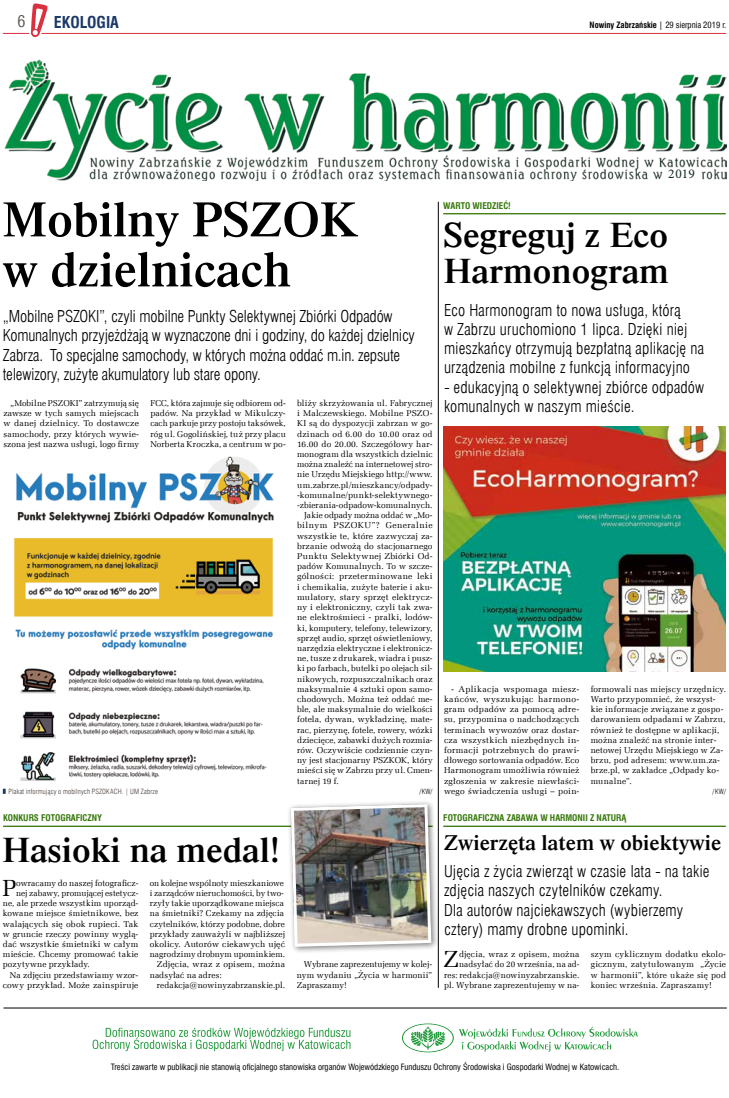
<style>
.page{position:relative;width:729px;height:1098px;background:#fff}
.page>*{position:absolute;margin:0;border:0;box-sizing:border-box;transform-origin:0 0}
.t1{font:50px/50px "Dutch 801 Se Bd EU";color:#000}
.t2{font:36px/36px "Dutch 801 Se Bd EU";color:#000}
.t3{font:23.3px "Zapf Ellipt EU";color:#000}
.t4{font:22px "Dutch 801 Se Bd EU";color:#000}
.t5{font:16px/19.2px "Swis 721 Lt Cn EU";letter-spacing:.005em;color:#000}
.t6{font:700 16px "Swis 721 Cn EU";color:#1b3969}
.t7{font:16px "Swis 721 Cn EU";color:#5c5550}
.t8{font:13.4px "Minion Pro";color:#132c24}
.t9{font:700 9px "Swis 721 Cn EU";color:#347608}
.t10{font:8.5px/10.2px "Zapf Ellipt EU";letter-spacing:.015em;color:#000;text-align:justify}
.t11{font:8.5px "Swis 721 Cn EU";color:#000}
.t12{font:700 8.5px "Swis 721 Cn EU";color:#000}
.t13{font:8.5px "Zapf Ellipt EU";letter-spacing:.045em;color:#000}
.t14{font:7px "Swis 721 Lt Cn EU";letter-spacing:.02em;color:#443a33}
.t15{font:7px "Swis 721 Lt Cn EU";color:#000}
.s1{font-weight:400}
</style>
<div class="page">
<hr style="left:3px;top:33px;width:723px;height:1px;background:#da3140">
<svg style="left:29px;top:3px;width:19px;height:34px"></svg>
<svg style="left:402px;top:1023px;width:235px;height:28px"></svg>
<svg style="left:93px;top:1027px;width:257px;height:23px"></svg>
<img style="left:4px;top:59px;width:722px;height:121px">
<hr style="left:4px;top:1007px;width:722px;height:1px;background:#000">
<hr style="left:438px;top:202px;width:1px;height:785px;background:#000">
<svg style="left:3px;top:788px;width:3px;height:5px"></svg>
<img style="left:14px;top:456px;width:260px;height:324px">
<hr style="left:443px;top:213px;width:282px;height:1px;background:#347608">
<hr style="left:443px;top:825px;width:282px;height:1px;background:#347608">
<hr style="left:3px;top:825px;width:429px;height:1px;background:#347608">
<img style="left:443px;top:426px;width:282px;height:245px">
<div style="left:287px;top:799px;width:152px;height:155px;background:#000;opacity:.5"></div>
<img style="left:291px;top:803px;width:140px;height:143px">
<div style="left:291px;top:803px;width:140px;height:143px;border:3px solid #fff;border-radius:4px"></div>
<h3 class="t7" style="left:18px;top:11px;width:9px">6</h3>
<h3 class="t6" style="left:54px;top:12px;width:67px">EKOLOGIA</h3>
<p class="t12" style="left:589px;top:20px;width:138px">NOWINY ZABRZAŃSKIE <span class="s1">| 29 sierpnia 2019 r.</span></p>
<h1 class="t1" style="left:3px;top:195px;width:356px">Mobilny PSZOK w dzielnicach</h1>
<p class="t5" style="left:3px;top:307px;width:413px">„Mobilne PSZOKI”, czyli mobilne Punkty Selektywnej Zbiórki Odpadów Komunalnych przyjeżdżają w wyznaczone dni i godziny, do każdej dzielnicy Zabrza. To specjalne samochody, w których można oddać m.in. zepsute telewizory, zużyte akumulatory lub stare opony.</p>
<p class="t10" style="left:4px;top:398px;width:137px;text-indent:7px">„Mobilne PSZOKI” zatrzymują się zawsze w tych samych miejscach w danej dzielnicy. To dostawcze samochody, przy których wywie&shy;szona jest nazwa usługi, logo firmy</p>
<p class="t10" style="left:150px;top:398px;width:137px">FCC, która zajmuje się odbiorem od&shy;padów. Na przykład w Mikulczy&shy;cach parkuje przy postoju taksówek, róg ul. Gogolińskiej, tuż przy placu Norberta Kroczka, a centrum w po-</p>
<p class="t10" style="left:297px;top:398px;width:137px">bliży skrzyżowania ul. Fabrycznej</p>
<p class="t10" style="left:297px;top:408px;width:137px">i Malczewskiego. Mobilne PSZO-</p>
<p class="t10" style="left:297px;top:418px;width:137px">KI są do dyspozycji zabrzan w go-</p>
<p class="t10" style="left:297px;top:428px;width:137px">dzinach od 6.00 do 10.00 oraz od</p>
<p class="t10" style="left:297px;top:439px;width:137px">16.00 do 20.00. Szczegółowy har-</p>
<p class="t10" style="left:297px;top:449px;width:137px">monogram dla wszystkich dzielnic</p>
<p class="t10" style="left:297px;top:459px;width:137px">można znaleźć na internetowej stro-</p>
<p class="t10" style="left:297px;top:469px;width:137px">nie Urzędu Miejskiego http://www.</p>
<p class="t10" style="left:297px;top:479px;width:137px">um.zabrze.pl/mieszkancy/odpady-</p>
<p class="t10" style="left:297px;top:490px;width:137px">-komunalne/punkt-selektywnego-</p>
<p class="t10" style="left:297px;top:500px;width:137px">-zbierania-odpadow-komunalnych.</p>
<p class="t10" style="left:304px;top:510px;width:130px">Jakie odpady można oddać w „Mo-</p>
<p class="t13" style="left:297px;top:520px;width:137px">bilnym PSZOKU”? Generalnie</p>
<p class="t10" style="left:297px;top:530px;width:137px">wszystkie te, które zazwyczaj za-</p>
<p class="t10" style="left:297px;top:541px;width:137px">brzanie odwożą do stacjonarnego</p>
<p class="t10" style="left:297px;top:551px;width:137px">Punktu Selektywnej Zbiórki Od-</p>
<p class="t10" style="left:297px;top:561px;width:137px">padów Komunalnych. To w szcze-</p>
<p class="t10" style="left:297px;top:571px;width:137px">gólności: przeterminowane leki</p>
<p class="t10" style="left:297px;top:581px;width:137px">i chemikalia, zużyte baterie i aku-</p>
<p class="t10" style="left:297px;top:592px;width:137px">mulatory, stary sprzęt elektrycz-</p>
<p class="t10" style="left:297px;top:602px;width:137px">ny i elektroniczny, czyli tak zwa-</p>
<p class="t10" style="left:297px;top:612px;width:137px">ne elektrośmieci - pralki, lodów-</p>
<p class="t10" style="left:297px;top:622px;width:137px">ki, komputery, telefony, telewizory,</p>
<p class="t10" style="left:297px;top:632px;width:137px">sprzęt audio, sprzęt oświetleniowy,</p>
<p class="t10" style="left:297px;top:643px;width:137px">narzędzia elektryczne i elektronicz-</p>
<p class="t10" style="left:297px;top:653px;width:137px">ne, tusze z drukarek, wiadra i pusz-</p>
<p class="t10" style="left:297px;top:663px;width:137px">ki po farbach, butelki po olejach sil-</p>
<p class="t10" style="left:297px;top:673px;width:137px">nikowych, rozpuszczalnikach oraz</p>
<p class="t10" style="left:297px;top:683px;width:137px">maksymalnie 4 sztuki opon samo-</p>
<p class="t10" style="left:297px;top:694px;width:137px">chodowych. Można też oddać me-</p>
<p class="t10" style="left:297px;top:704px;width:137px">ble, ale maksymalnie do wielkości</p>
<p class="t10" style="left:297px;top:714px;width:137px">fotela, dywan, wykładzinę, mate-</p>
<p class="t10" style="left:297px;top:724px;width:137px">rac, pierzynę, fotele, rowery, wózki</p>
<p class="t10" style="left:297px;top:734px;width:137px">dziecięce, zabawki dużych rozmia-</p>
<p class="t10" style="left:297px;top:745px;width:137px">rów. Oczywiście codziennie czyn-</p>
<p class="t10" style="left:297px;top:755px;width:137px">ny jest stacjonarny PSZKOK, który</p>
<p class="t10" style="left:297px;top:765px;width:137px">mieści się w Zabrzu przy ul. Cmen-</p>
<p class="t10" style="left:297px;top:775px;width:43px">tarnej 19 f.</p>
<p class="t14" style="left:9px;top:786px;width:151px">Plakat informujący o mobilnych PSZOKACH. | UM Zabrze</p>
<p class="t15" style="left:419px;top:786px;width:15px">/KW/</p>
<p class="t9" style="left:443px;top:200px;width:69px">WARTO WIEDZIEĆ!</p>
<h3 class="t8" style="left:668px;top:165px;width:28px">2019</h3>
<h2 class="t2" style="left:443px;top:217px;width:227px">Segreguj z Eco<br>Harmonogram</h2>
<h3 class="t5" style="left:444px;top:300px;width:261px">Eco Harmonogram to nowa usługa, którą<br>w Zabrzu uruchomiono 1 lipca. Dzięki niej mieszkańcy otrzymują bezpłatną aplikację na urządzenia mobilne z funkcją informacyjno</h3>
<h3 class="t5" style="left:444px;top:377px;width:262px">- edukacyjną o selektywnej zbiórce odpadów komunalnych w naszym mieście.</h3>
<p class="t10" style="left:444px;top:683px;width:137px;text-indent:7px">- Aplikacja wspomaga miesz&shy;kańców, wyszukując harmono&shy;gram odpadów za pomocą adre&shy;su, przypomina o nadchodzących terminach wywozów oraz dostar&shy;cza wszystkich niezbędnych in&shy;formacji potrzebnych do prawi&shy;dłowego sortowania odpadów. Eco Harmonogram umożliwia również zgłoszenia w zakresie niewłaści&shy;wego świadczenia usługi – poin-</p>
<p class="t10" style="left:590px;top:683px;width:137px;text-align:left">formowali nas miejscy urzędnicy.<br>Warto przypomnieć, że wszyst&shy;kie informacje związane z gospo&shy;darowaniem odpadami w Zabrzu, również te dostępne w aplikacji, można znaleźć na stronie inter&shy;netowej Urzędu Miejskiego w Za&shy;brzu, pod adresem: www.um.za&shy;brze.pl, w zakładce „Odpady ko&shy;munalne”.</p>
<p class="t15" style="left:712px;top:786px;width:15px">/KW/</p>
<p class="t9" style="left:3px;top:812px;width:101px">KONKURS FOTOGRAFICZNY</p>
<p class="t9" style="left:443px;top:812px;width:184px">FOTOGRAFICZNA ZABAWA W HARMONII Z NATURĄ</p>
<h2 class="t2" style="left:2px;top:832px;width:279px">Hasioki na medal!</h2>
<h3 class="t4" style="left:443px;top:828px;width:279px">Zwierzęta latem w obiektywie</h3>
<h3 class="t3" style="left:2px;top:873px;width:15px">P</h3>
<p class="t10" style="left:16px;top:877px;width:124px">owracamy do naszej fotograficz-</p>
<p class="t10" style="left:16px;top:887px;width:124px">nej zabawy, promującej estetycz-</p>
<p class="t10" style="left:3px;top:898px;width:137px">ne, ale przede wszystkim uporząd-</p>
<p class="t10" style="left:3px;top:908px;width:137px">kowane miejsce śmietnikowe, bez</p>
<p class="t10" style="left:3px;top:918px;width:137px">walających się obok rupieci. Tak</p>
<p class="t10" style="left:3px;top:928px;width:137px">w gruncie rzeczy powinny wyglą-</p>
<p class="t10" style="left:3px;top:938px;width:137px">dać wszystkie śmietniki w całym</p>
<p class="t10" style="left:3px;top:949px;width:137px">mieście. Chcemy promować takie</p>
<p class="t10" style="left:3px;top:959px;width:88px">pozytywne przykłady.</p>
<p class="t10" style="left:10px;top:969px;width:130px">Na zdjęciu przedstawiamy wzor-</p>
<p class="t10" style="left:3px;top:979px;width:137px">cowy przykład. Może zainspiruje</p>
<p class="t10" style="left:150px;top:877px;width:136px">on kolejne wspólnoty mieszkaniowe</p>
<p class="t10" style="left:150px;top:887px;width:136px">i zarządców nieruchomości, by two-</p>
<p class="t10" style="left:150px;top:898px;width:136px">rzyły takie uporządkowane miejsca</p>
<p class="t10" style="left:150px;top:908px;width:136px">na śmietniki? Czekamy na zdjęcia</p>
<p class="t10" style="left:150px;top:918px;width:137px">czytelników, którzy podobne, dobre</p>
<p class="t10" style="left:150px;top:928px;width:137px">przykłady zauważyli w najbliższej</p>
<p class="t10" style="left:150px;top:938px;width:137px">okolicy. Autorów ciekawych ujęć</p>
<p class="t10" style="left:150px;top:949px;width:137px">nagrodzimy drobnym upominkiem.</p>
<p class="t10" style="left:157px;top:959px;width:130px">Zdjęcia, wraz z opisem, można</p>
<p class="t10" style="left:150px;top:969px;width:73px">nadsyłać na adres:</p>
<p class="t10" style="left:157px;top:979px;width:130px">redakcja@nowinyzabrzanskie.pl.</p>
<p class="t10" style="left:297px;top:959px;width:137px;text-indent:7px">Wybrane zaprezentujemy w kolej&shy;nym wydaniu „Życia w harmonii” Zapraszamy!</p>
<h3 class="t5" style="left:444px;top:861px;width:267px">Ujęcia z życia zwierząt w czasie lata - na takie zdjęcia naszych czytelników czekamy.<br>Dla autorów najciekawszych (wybierzemy cztery) mamy drobne upominki.</h3>
<p class="t10" style="left:444px;top:949px;width:137px;text-align:right">djęcia, wraz z opisem, można nadsyłać do 20 września, na ad&shy;res: redakcja@nowinyzabrzanskie. pl. Wybrane zaprezentujemy w na-</p>
<p class="t10" style="left:590px;top:949px;width:137px">szym cyklicznym dodatku ekolo&shy;gicznym, zatytułowanym „Życie w harmonii”, które ukaże się pod koniec września. Zapraszamy!</p>
<h3 class="t3" style="left:443px;top:945px;width:17px">Z</h3>
<p class="t11" style="left:111px;top:1060px;width:510px">Treści zawarte w publikacji nie stanowią oficjalnego stanowiska organów Wojewódzkiego Funduszu Ochrony Środowiska i Gospodarki Wodnej w Katowicach.</p>
</div>
